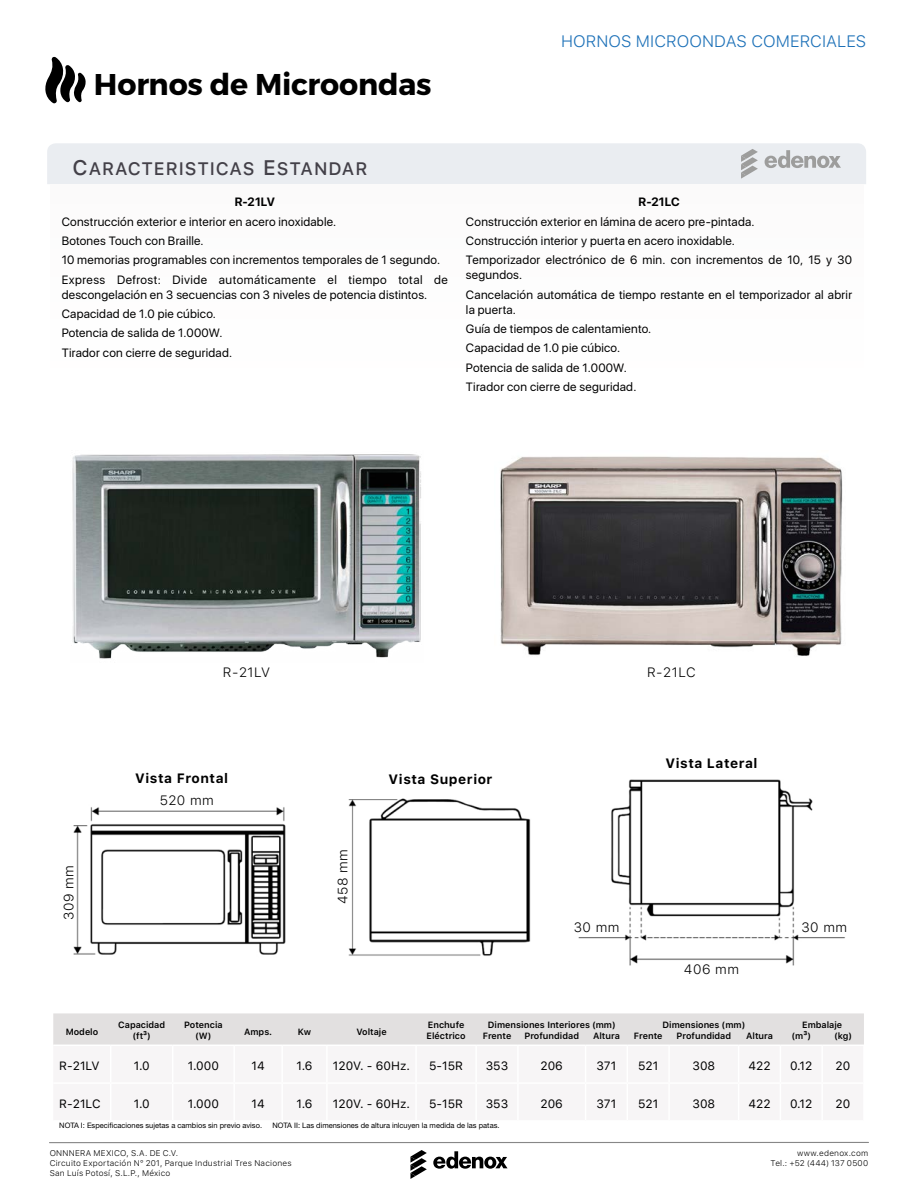
<style>
.page{position:relative;width:918px;height:1188px;background:#fff}
.page>*{position:absolute;margin:0;border:0;box-sizing:border-box;transform-origin:0 0}
.t1{font:700 30px "Montserrat";letter-spacing:-.01em;color:#000}
.t2{font:500 18px "SFUI Text";letter-spacing:.05em;color:#434048}
.t3{font:300 16.5px "SFUI Text";letter-spacing:.005em;color:#1d71b8}
.t4{font:300 13.5px "SFUI Text";letter-spacing:.04em;color:#000}
.t5{font:700 13.5px "SFUI Text";letter-spacing:.04em;color:#000}
.t6{font:12px/19.4px "SFUI Display";letter-spacing:.02em;color:#000}
.t7{font:12px "SFUI Text";color:#000}
.t8{font:700 12px "SFUI Display";letter-spacing:.01em;color:#000}
.t9{font:600 9px "SFUI Text";color:#000}
.t10{font:300 8.25px/9.9px "SFUI Text";letter-spacing:.025em;color:#000}
.t11{font:7.5px "Helvetica Neue LT Std";color:#000}
.s1{font-size:21px}
</style>
<div class="page">
<hr style="left:50px;top:1142px;width:818px;height:1px;background:#878787">
<svg style="left:433px;top:1151px;width:75px;height:18px"></svg>
<svg style="left:410px;top:1150px;width:17px;height:29px"></svg>
<svg style="left:45px;top:57px;width:41px;height:46px"></svg>
<img style="left:73px;top:807px;width:213px;height:148px">
<img style="left:348px;top:798px;width:183px;height:158px">
<img style="left:578px;top:779px;width:267px;height:187px">
<div style="left:53px;top:1013px;width:811px;height:32px;background:#e2e0e0"></div>
<img style="left:72px;top:454px;width:349px;height:205px">
<img style="left:500px;top:456px;width:343px;height:200px">
<div style="left:47px;top:143px;width:819px;height:41px;background:#eaedf1"></div>
<h1 class="t1" style="left:94px;top:65px;width:339px">Hornos de Microondas</h1>
<h3 class="t3" style="left:561px;top:30px;width:307px">HORNOS MICROONDAS COMERCIALES</h3>
<h2 class="t2" style="left:73px;top:156px;width:296px"><span class="s1">C</span>ARACTERISTICAS <span class="s1">E</span>STANDAR</h2>
<p class="t8" style="left:235px;top:194px;width:42px">R-21LV</p>
<p class="t6" style="left:62px;top:212px;width:388px">Construcción exterior e interior en acero inoxidable.<br>Botones Touch con Braille.<br>10 memorias programables con incrementos temporales de 1 segundo.<br>Express Defrost: Divide automáticamente el tiempo total de</p>
<p class="t6" style="left:62px;top:285px;width:367px">descongelación en 3 secuencias con 3 niveles de potencia distintos.<br>Capacidad de 1.0 pie cúbico.<br>Potencia de salida de 1.000W.<br>Tirador con cierre de seguridad.</p>
<p class="t8" style="left:639px;top:194px;width:43px">R-21LC</p>
<p class="t6" style="left:466px;top:212px;width:388px">Construcción exterior en lámina de acero pre-pintada.<br>Construcción interior y puerta en acero inoxidable.<br>Temporizador electrónico de 6 min. con incrementos de 10, 15 y 30</p>
<p class="t6" style="left:466px;top:266px;width:388px">segundos.<br>Cancelación automática de tiempo restante en el temporizador al abrir</p>
<p class="t6" style="left:466px;top:300px;width:187px">la puerta.<br>Guía de tiempos de calentamiento.<br>Capacidad de 1.0 pie cúbico.<br>Potencia de salida de 1.000W.<br>Tirador con cierre de seguridad.</p>
<p class="t4" style="left:223px;top:663px;width:49px">R-21LV</p>
<p class="t4" style="left:647px;top:663px;width:50px">R-21LC</p>
<p class="t4" style="left:59px;top:920px;width:56px;rotate:-90deg">309 mm</p>
<p class="t9" style="left:66px;top:1026px;width:34px">Modelo</p>
<p class="t5" style="left:135px;top:768px;width:94px">Vista Frontal</p>
<p class="t4" style="left:160px;top:791px;width:56px">520 mm</p>
<p class="t4" style="left:333px;top:904px;width:57px;rotate:-90deg">458 mm</p>
<p class="t5" style="left:389px;top:769px;width:105px">Vista Superior</p>
<p class="t5" style="left:665px;top:753px;width:93px">Vista Lateral</p>
<p class="t4" style="left:574px;top:918px;width:47px">30 mm</p>
<p class="t4" style="left:801px;top:918px;width:47px">30 mm</p>
<p class="t4" style="left:684px;top:960px;width:57px">406 mm</p>
<p class="t9" style="left:118px;top:1018px;width:48px">Capacidad</p>
<p class="t9" style="left:184px;top:1018px;width:40px">Potencia</p>
<p class="t9" style="left:428px;top:1018px;width:38px">Enchufe</p>
<p class="t9" style="left:488px;top:1018px;width:129px">Dimensiones Interiores (mm)</p>
<p class="t9" style="left:663px;top:1018px;width:84px">Dimensiones (mm)</p>
<p class="t9" style="left:802px;top:1018px;width:42px">Embalaje</p>
<p class="t9" style="left:244px;top:1026px;width:30px">Amps.</p>
<p class="t9" style="left:298px;top:1026px;width:15px">Kw</p>
<p class="t9" style="left:356px;top:1026px;width:32px">Voltaje</p>
<p class="t9" style="left:133px;top:1030px;width:19px">(ft³)</p>
<p class="t9" style="left:196px;top:1030px;width:17px">(W)</p>
<p class="t9" style="left:427px;top:1030px;width:41px">Eléctrico</p>
<p class="t9" style="left:483px;top:1030px;width:30px">Frente</p>
<p class="t9" style="left:524px;top:1030px;width:56px">Profundidad</p>
<p class="t9" style="left:593px;top:1030px;width:28px">Altura</p>
<p class="t9" style="left:634px;top:1030px;width:30px">Frente</p>
<p class="t9" style="left:677px;top:1030px;width:56px">Profundidad</p>
<p class="t9" style="left:746px;top:1030px;width:28px">Altura</p>
<p class="t9" style="left:792px;top:1030px;width:20px">(m³)</p>
<p class="t9" style="left:834px;top:1030px;width:19px">(kg)</p>
<p class="t7" style="left:59px;top:1057px;width:42px">R-21LV</p>
<p class="t7" style="left:134px;top:1057px;width:17px">1.0</p>
<p class="t7" style="left:188px;top:1057px;width:32px">1.000</p>
<p class="t7" style="left:252px;top:1057px;width:15px">14</p>
<p class="t7" style="left:297px;top:1057px;width:17px">1.6</p>
<p class="t7" style="left:333px;top:1057px;width:79px">120V. - 60Hz.</p>
<p class="t7" style="left:429px;top:1057px;width:35px">5-15R</p>
<p class="t7" style="left:486px;top:1057px;width:24px">353</p>
<p class="t7" style="left:541px;top:1057px;width:24px">206</p>
<p class="t7" style="left:596px;top:1057px;width:21px">371</p>
<p class="t7" style="left:638px;top:1057px;width:22px">521</p>
<p class="t7" style="left:692px;top:1057px;width:24px">308</p>
<p class="t7" style="left:748px;top:1057px;width:24px">422</p>
<p class="t7" style="left:790px;top:1057px;width:24px">0.12</p>
<p class="t7" style="left:836px;top:1057px;width:16px">20</p>
<p class="t7" style="left:59px;top:1095px;width:43px">R-21LC</p>
<p class="t7" style="left:134px;top:1095px;width:17px">1.0</p>
<p class="t7" style="left:188px;top:1095px;width:32px">1.000</p>
<p class="t7" style="left:252px;top:1095px;width:15px">14</p>
<p class="t7" style="left:297px;top:1095px;width:17px">1.6</p>
<p class="t7" style="left:333px;top:1095px;width:79px">120V. - 60Hz.</p>
<p class="t7" style="left:429px;top:1095px;width:35px">5-15R</p>
<p class="t7" style="left:486px;top:1095px;width:24px">353</p>
<p class="t7" style="left:541px;top:1095px;width:24px">206</p>
<p class="t7" style="left:596px;top:1095px;width:21px">371</p>
<p class="t7" style="left:638px;top:1095px;width:22px">521</p>
<p class="t7" style="left:692px;top:1095px;width:24px">308</p>
<p class="t7" style="left:748px;top:1095px;width:24px">422</p>
<p class="t7" style="left:790px;top:1095px;width:24px">0.12</p>
<p class="t7" style="left:836px;top:1095px;width:16px">20</p>
<p class="t11" style="left:59px;top:1121px;width:204px">NOTA I: Especificaciones sujetas a cambios sin previo aviso.</p>
<p class="t11" style="left:273px;top:1121px;width:229px">NOTA II: Las dimensiones de altura inlcuyen la medida de las patas.</p>
<p class="t10" style="left:50px;top:1148px;width:244px">ONNNERA MEXICO, S.A. DE C.V.<br>Circuito Exportación N° 201, Parque Industrial Tres Naciones<br>San Luís Potosí, S.L.P., México</p>
<p class="t10" style="left:771px;top:1148px;width:99px;text-align:right">www.edenox.com<br>Tel.: +52 (444) 137 0500</p>
</div>
